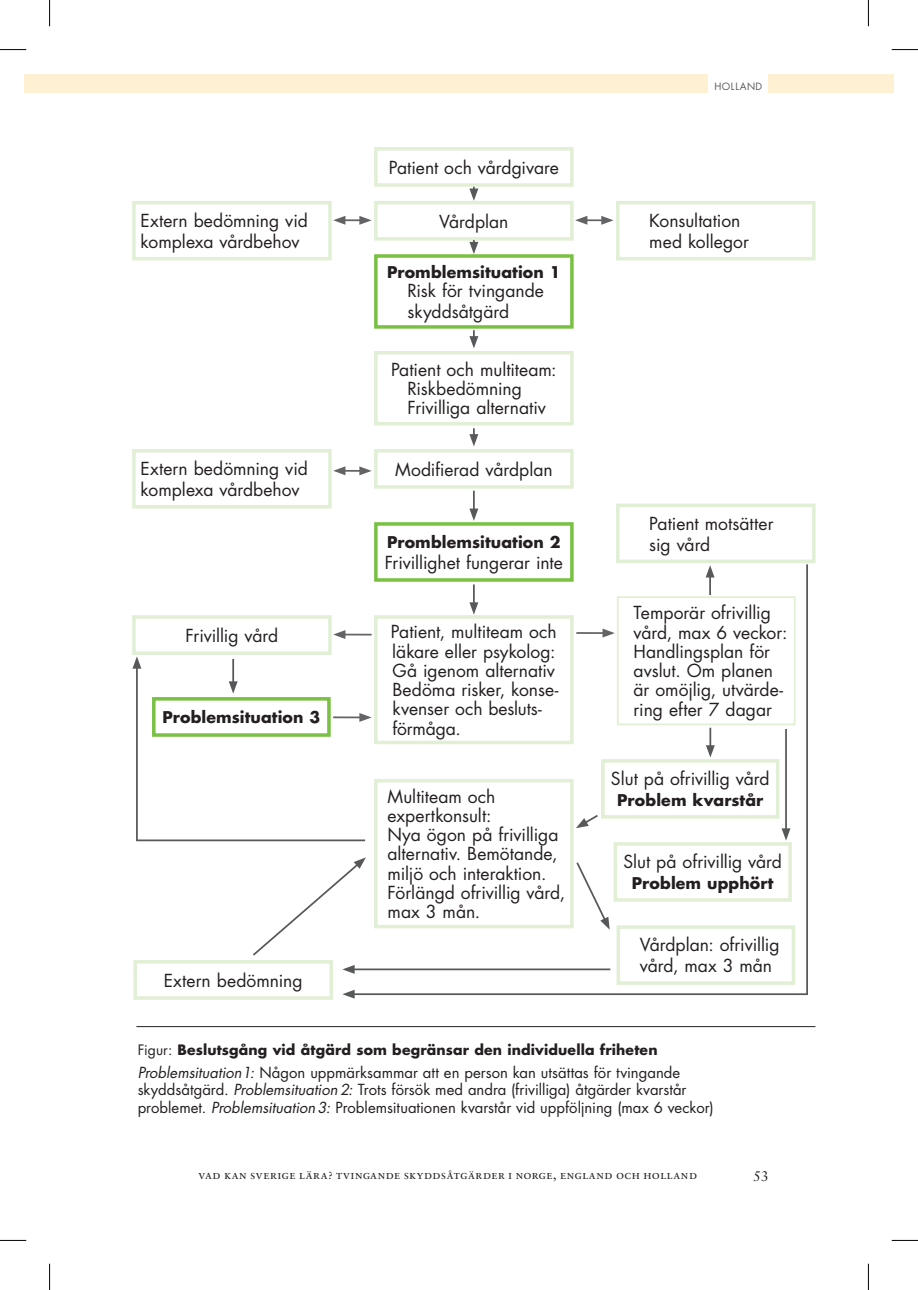
<style>
.page{position:relative;width:918px;height:1290px;background:#fff}
.page>*{position:absolute;margin:0;border:0;box-sizing:border-box;transform-origin:0 0}
.t1{font:17.5px/19.2px "Futura";color:#231f20}
.t2{font:700 15.75px "Futura";letter-spacing:.01em;color:#231f20}
.t3{font:14.88px/17.5px "Futura";color:#231f20}
.t4{font:700 14px "Futura";letter-spacing:.01em;color:#231f20}
.t5{font:14px "Sabon";color:#231f20}
.t6{font:12.25px "Sabon Roman SC";letter-spacing:.04em;color:#231f20}
.t7{font:9.8px "Futura";letter-spacing:.045em;color:#57585a}
.s1{font-weight:400}
.s2{font-style:italic}
.s3{font-size:10.5px}
</style>
<div class="page">
<div style="left:25px;top:74px;width:868px;height:19px;background:#fef1d3"></div>
<div style="left:708px;top:73px;width:60px;height:22px;background:#fff"></div>
<div style="left:374px;top:147px;width:199px;height:40px;border:4px solid #e1efd4"></div>
<div style="left:374px;top:201px;width:199px;height:40px;border:4px solid #e1efd4"></div>
<div style="left:374px;top:449px;width:199px;height:40px;border:4px solid #e1efd4"></div>
<div style="left:616px;top:503px;width:199px;height:60px;border:4px solid #e1efd4"></div>
<div style="left:374px;top:522px;width:199px;height:60px;border:4px solid #79c142"></div>
<div style="left:374px;top:615px;width:199px;height:129px;border:4px solid #e1efd4"></div>
<div style="left:617px;top:596px;width:178px;height:129px;border:2px solid #e1efd4"></div>
<div style="left:601px;top:759px;width:178px;height:59px;border:4px solid #e1efd4"></div>
<div style="left:613px;top:842px;width:179px;height:60px;border:4px solid #e1efd4"></div>
<div style="left:616px;top:925px;width:179px;height:60px;border:4px solid #e1efd4"></div>
<div style="left:374px;top:779px;width:199px;height:149px;border:4px solid #e1efd4"></div>
<div style="left:132px;top:449px;width:200px;height:59px;border:4px solid #e1efd4"></div>
<div style="left:132px;top:615px;width:200px;height:40px;border:4px solid #e1efd4"></div>
<div style="left:152px;top:697px;width:179px;height:40px;border:4px solid #79c142"></div>
<div style="left:133px;top:960px;width:200px;height:40px;border:4px solid #e1efd4"></div>
<div style="left:374px;top:254px;width:199px;height:75px;border:4px solid #79c142"></div>
<div style="left:374px;top:351px;width:199px;height:74px;border:4px solid #e1efd4"></div>
<div style="left:132px;top:201px;width:200px;height:59px;border:4px solid #e1efd4"></div>
<div style="left:616px;top:201px;width:199px;height:59px;border:4px solid #e1efd4"></div>
<svg style="left:333px;top:216px;width:39px;height:9px"></svg>
<hr style="left:584px;top:219px;width:20px;height:2px;background:#636366">
<svg style="left:575px;top:216px;width:12px;height:9px"></svg>
<svg style="left:601px;top:216px;width:12px;height:9px"></svg>
<svg style="left:333px;top:466px;width:39px;height:9px"></svg>
<svg style="left:333px;top:630px;width:39px;height:9px"></svg>
<hr style="left:333px;top:716px;width:29px;height:2px;background:#636366">
<svg style="left:359px;top:713px;width:13px;height:9px"></svg>
<hr style="left:576px;top:632px;width:29px;height:2px;background:#636366">
<svg style="left:602px;top:628px;width:13px;height:9px"></svg>
<svg style="left:469px;top:187px;width:9px;height:14px"></svg>
<svg style="left:469px;top:240px;width:9px;height:14px"></svg>
<svg style="left:469px;top:330px;width:9px;height:18px"></svg>
<svg style="left:469px;top:428px;width:9px;height:18px"></svg>
<hr style="left:473px;top:491px;width:2px;height:20px;background:#57585a">
<svg style="left:469px;top:508px;width:9px;height:13px"></svg>
<hr style="left:473px;top:584px;width:2px;height:21px;background:#57585a">
<svg style="left:469px;top:602px;width:9px;height:12px"></svg>
<hr style="left:232px;top:659px;width:2px;height:25px;background:#57585a">
<svg style="left:229px;top:681px;width:9px;height:12px"></svg>
<hr style="left:136px;top:666px;width:2px;height:174px;background:#57585a">
<svg style="left:132px;top:656px;width:9px;height:13px"></svg>
<hr style="left:806px;top:564px;width:2px;height:430px;background:#57585a">
<hr style="left:352px;top:993px;width:456px;height:2px;background:#57585a">
<svg style="left:342px;top:989px;width:13px;height:9px"></svg>
<hr style="left:136px;top:839px;width:229px;height:2px;background:#57585a">
<hr style="left:352px;top:968px;width:258px;height:2px;background:#57585a">
<svg style="left:342px;top:965px;width:13px;height:9px"></svg>
<hr style="left:709px;top:728px;width:2px;height:20px;background:#57585a">
<svg style="left:706px;top:745px;width:9px;height:12px"></svg>
<hr style="left:785px;top:729px;width:2px;height:102px;background:#57585a">
<svg style="left:781px;top:828px;width:9px;height:12px"></svg>
<hr style="left:709px;top:575px;width:2px;height:20px;background:#57585a">
<svg style="left:706px;top:565px;width:8px;height:12px"></svg>
<svg style="left:576px;top:815px;width:22px;height:13px"></svg>
<svg style="left:576px;top:862px;width:33px;height:67px"></svg>
<svg style="left:253px;top:857px;width:113px;height:99px"></svg>
<hr style="left:136px;top:1026px;width:679px;height:1px;background:#231f20">
<svg style="left:0;top:49px;width:26px;height:1px"></svg>
<svg style="left:891px;top:49px;width:27px;height:1px"></svg>
<svg style="left:0;top:1240px;width:26px;height:1px"></svg>
<svg style="left:891px;top:1240px;width:27px;height:1px"></svg>
<svg style="left:49px;top:0;width:1px;height:26px"></svg>
<svg style="left:49px;top:1263px;width:1px;height:27px"></svg>
<svg style="left:868px;top:0;width:1px;height:26px"></svg>
<svg style="left:868px;top:1263px;width:1px;height:27px"></svg>
<p class="t7" style="left:714px;top:79px;width:49px">HOLLAND</p>
<p class="t1" style="left:389px;top:157px;width:171px">Patient och vårdgivare</p>
<p class="t1" style="left:439px;top:211px;width:71px">Vårdplan</p>
<p class="t1" style="left:141px;top:210px;width:169px;line-height:21px">Extern bedömning vid komplexa vårdbehov</p>
<p class="t1" style="left:649px;top:210px;width:101px;line-height:21px">Konsultation med kollegor</p>
<p class="t1" style="left:141px;top:458px;width:169px;line-height:21px">Extern bedömning vid komplexa vårdbehov</p>
<p class="t1" style="left:186px;top:625px;width:94px">Frivillig vård</p>
<p class="t2" style="left:162px;top:706px;width:159px">Problemsituation 3</p>
<p class="t1" style="left:164px;top:970px;width:140px">Extern bedömning</p>
<p class="t2" style="left:387px;top:261px;width:175px">Promblemsituation 1</p>
<p class="t1" style="left:407px;top:280px;width:138px;line-height:21px">Risk för tvingande skyddsåtgärd</p>
<p class="t1" style="left:407px;top:359px;width:151px;text-indent:-16px">Patient och multiteam:<br>Riskbedömning<br>Frivilliga alternativ</p>
<p class="t1" style="left:395px;top:459px;width:159px">Modifierad vårdplan</p>
<p class="t1" style="left:649px;top:513px;width:126px">Patient motsätter</p>
<p class="t2" style="left:387px;top:531px;width:175px">Promblemsituation 2</p>
<p class="t1" style="left:649px;top:534px;width:63px">sig vård</p>
<p class="t1" style="left:385px;top:552px;width:180px">Frivillighet fungerar inte</p>
<p class="t1" style="left:391px;top:622px;width:169px">Patient, multiteam och läkare eller psykolog:<br>Gå igenom alternativ<br>Bedöma risker, konse&shy;kvenser och besluts&shy;förmåga.</p>
<p class="t1" style="left:387px;top:786px;width:179px">Multiteam och expertkonsult:<br>Nya ögon på frivilliga alternativ. Bemötande, miljö och interaktion.<br>Förlängd ofrivillig vård, max 3 mån.</p>
<p class="t1" style="left:633px;top:603px;width:155px">Temporär ofrivillig vård, max 6 veckor:<br>Handlingsplan för avslut. Om planen är omöjlig, utvärde&shy;ring efter 7 dagar</p>
<p class="t1" style="left:611px;top:769px;width:160px">Slut på ofrivillig vård</p>
<p class="t2" style="left:617px;top:789px;width:148px">Problem kvarstår</p>
<p class="t1" style="left:623px;top:852px;width:160px">Slut på ofrivillig vård</p>
<p class="t2" style="left:632px;top:872px;width:143px">Problem upphört</p>
<p class="t1" style="left:640px;top:934px;width:141px;line-height:21px">Vårdplan: ofrivillig vård, max 3 mån</p>
<p class="t4" style="left:138px;top:1040px;width:521px"><span class="s1">Figur:</span> Beslutsgång vid åtgärd som begränsar den individuella friheten</p>
<p class="t3" style="left:138px;top:1063px;width:578px"><span class="s2">Problemsituation1:</span> Någon uppmärksammar att en person kan utsättas för tvingande skyddsåtgärd. <span class="s2">Problemsituation 2:</span> Trots försök med andra (frivilliga) åtgärder kvarstår problemet. <span class="s2">Problemsituation3:</span> Problemsituationen kvarstår vid uppföljning (max 6 veckor)</p>
<p class="t6" style="left:198px;top:1167px;width:500px">vad kan sverige lära<span class="s3">?</span> tvingande skyddsåtgärder i norge, england och holland</p>
<p class="t5" style="left:753px;top:1167px;width:17px">53</p>
</div>
